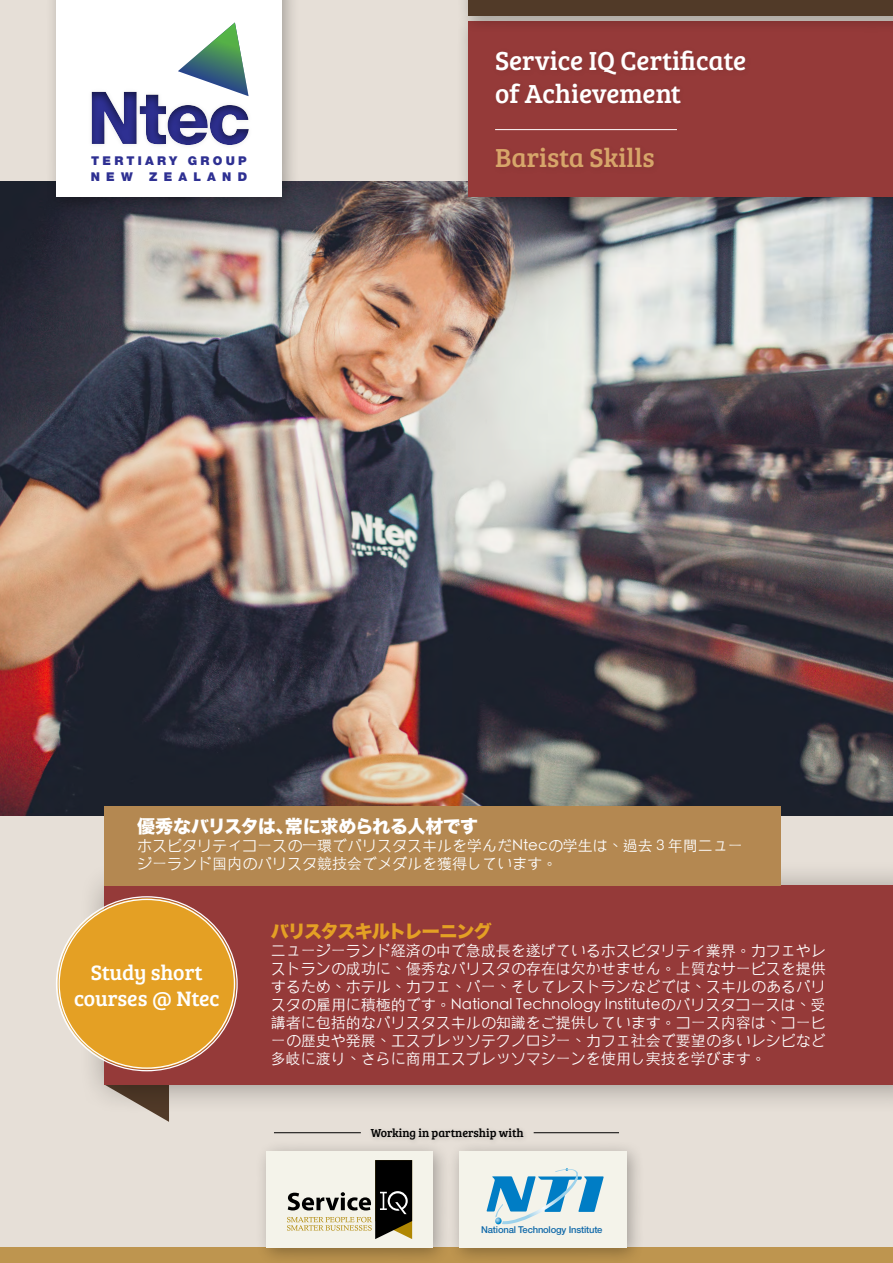
<style>
.page{position:relative;width:893px;height:1263px;background:#e6dfd7}
.page>*{position:absolute;margin:0;border:0;box-sizing:border-box;transform-origin:0 0}
.t1{font:800 72.9px "Helvetica Neue LT Std";color:#2e3092}
.t2{font:27px/32.4px "Bree Serif";color:#fff}
.t3{font:27px "Bree Serif";color:#d7a56a}
.t4{font:21.6px/26px "Bree Serif";letter-spacing:-.01em;color:#fff;text-align:center}
.t5{font:18px "Hira Kaku Std W8";letter-spacing:-.035em;color:#fff}
.t6{font:18px "Hira Kaku Std W8";letter-spacing:-.06em;color:#e4a024}
.t7{font:300 15px/18px "ST Heiti TC";color:#fff;text-align:justify}
.t8{font:900 12.15px/16.2px "Helvetica Neue LT Std";letter-spacing:.27em;color:#2e3092}
.t9{font:12px "Bree Serif";color:#000}
.t10{font:500 9.45px "Helvetica Neue LT Std";letter-spacing:-.02em;color:#1069a9}
</style>
<div class="page">
<img style="left:0;top:181px;width:893px;height:634px">
<svg style="left:157px;top:1115px;width:12px;height:7px"></svg>
<div style="left:456px;top:9px;width:437px;height:206px;background:#000;opacity:.3"></div>
<div style="left:468px;top:22px;width:425px;height:175px;background:#953a39"></div>
<div style="left:78px;top:859px;width:815px;height:256px;background:#000;opacity:.34"></div>
<div style="left:104px;top:885px;width:789px;height:199px;background:#953a39"></div>
<div style="left:456px;top:0;width:437px;height:33px;background:#000;opacity:.3"></div>
<div style="left:468px;top:0;width:425px;height:15px;background:#513a28"></div>
<div style="left:104px;top:806px;width:677px;height:79px;background:#b48851"></div>
<div style="left:0;top:1248px;width:893px;height:15px;background:#be954f"></div>
<div style="left:58px;top:898px;width:178px;height:171px;background:#e4a024;border-radius:50%"></div>
<div style="left:44px;top:0;width:256px;height:215px;background:#000;opacity:.3"></div>
<div style="left:57px;top:0;width:225px;height:197px;background:#fff"></div>
<div style="left:73px;top:73px;width:258px;height:90px;background:#000;opacity:.5"></div>
<svg style="left:178px;top:22px;width:71px;height:74px"></svg>
<div style="left:367px;top:1125px;width:162px;height:21px;background:#ddd7cf"></div>
<hr style="left:274px;top:1132px;width:87px;height:1px;background:#000">
<hr style="left:534px;top:1132px;width:85px;height:1px;background:#000">
<hr style="left:495px;top:129px;width:182px;height:1px;background:#fff">
<div style="left:254px;top:1139px;width:197px;height:124px;background:#000;opacity:.3"></div>
<div style="left:266px;top:1151px;width:167px;height:97px;background:#f4f3ea"></div>
<svg style="left:287px;top:1160px;width:125px;height:79px"></svg>
<div style="left:447px;top:1139px;width:198px;height:124px;background:#000;opacity:.3"></div>
<div style="left:459px;top:1151px;width:167px;height:97px;background:#f4f3ea"></div>
<svg style="left:487px;top:1168px;width:117px;height:57px"></svg>
<h1 class="t1" style="left:87px;top:75px;width:165px">Ntec</h1>
<p class="t8" style="left:91px;top:153px;width:157px">TERTIARY GROUP<br>NEW</p>
<p class="t8" style="left:149px;top:169px;width:99px">ZEALAN D</p>
<h2 class="t2" style="left:495px;top:43px;width:252px">Service IQ Certificate of Achievement</h2>
<h2 class="t3" style="left:495px;top:138px;width:161px">Barista Skills</h2>
<p class="t5" style="left:137px;top:817px;width:343px">優秀なバリスタは、常に求められる人材です</p>
<p class="t7" style="left:137px;top:835px;width:607px">ホスピタリティコースの一環でバリスタスキルを学んだNtecの学生は、過去３年間ニュージーランド国内のバリスタ競技会でメダルを獲得しています。</p>
<h3 class="t4" style="left:74px;top:958px;width:147px">Study short courses @ Ntec</h3>
<p class="t6" style="left:271px;top:921px;width:223px">バリスタスキルトレーニング</p>
<p class="t7" style="left:271px;top:940px;width:556px">ニュージーランド経済の中で急成長を遂げているホスピタリティ業界。カフェやレストランの成功に、優秀なバリスタの存在は欠かせません。上質なサービスを提供するため、ホテル、カフェ、バー、そしてレストランなどでは、スキルのあるバリスタの雇用に積極的です。National Technology Instituteのバリスタコースは、受講者に包括的なバリスタスキルの知識をご提供しています。コース内容は、コーヒーの歴史や発展、エスプレッソテクノロジー、カフェ社会で要望の多いレシピなど多岐に渡り、さらに商用エスプレッソマシーンを使用し実技を学びます。</p>
<p class="t9" style="left:371px;top:1124px;width:154px">Working in partnership with</p>
<p class="t10" style="left:481px;top:1224px;width:123px">National Technology Institute</p>
</div>
